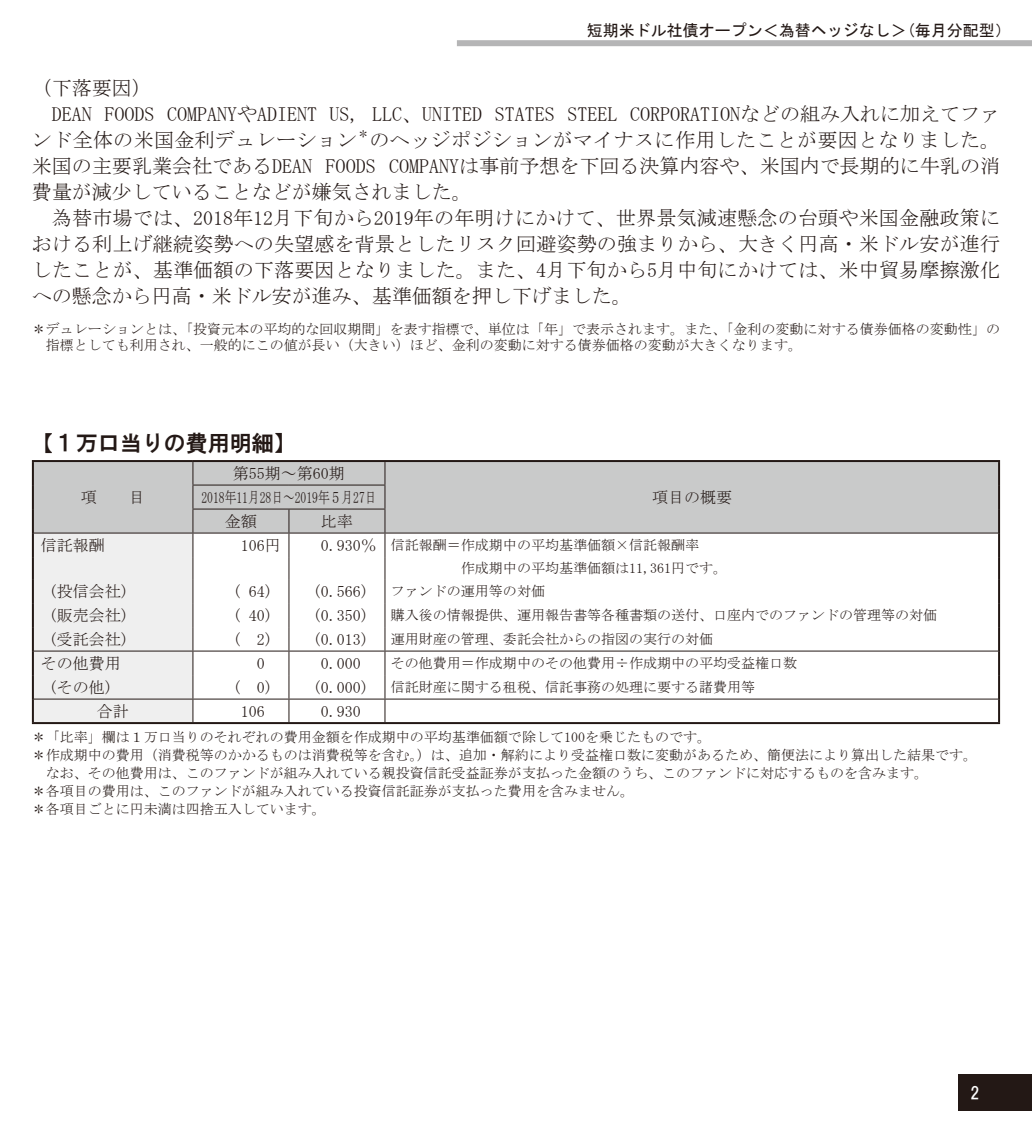
<style>
.page{position:relative;width:1032px;height:1134px;background:#fff}
.page>*{position:absolute;margin:0;border:0;box-sizing:border-box;transform-origin:0 0}
.t1{font:22px "HGS Gothic E";color:#231815}
.t2{font:20px/26px "MS Mincho";color:#231815;text-align:justify}
.t3{font:20px "MS Mincho";letter-spacing:.02em;color:#231815}
.t4{font:16.6px "HGS Gothic E";color:#fff}
.t5{font:16px/23.8px "MS Mincho";color:#231815;text-align:center}
.t6{font:16px "MS Gothic";color:#231815}
.t7{font:14px/18px "MS Mincho";color:#231815}
.t8{font:11.6px "MS Mincho";color:#231815}
.s1{font-size:16px}
</style>
<div class="page">
<div style="left:958px;top:1074px;width:74px;height:37px;background:#231815"></div>
<div style="left:457px;top:40px;width:575px;height:6px;background:#b5b5b6"></div>
<div style="left:193px;top:462px;width:805px;height:71px;background:#c9caca"></div>
<hr style="left:32px;top:460px;width:161px;height:2px;background:#231815">
<hr style="left:32px;top:462px;width:2px;height:23px;background:#231815">
<hr style="left:32px;top:485px;width:2px;height:24px;background:#231815">
<hr style="left:32px;top:509px;width:2px;height:24px;background:#231815">
<hr style="left:193px;top:460px;width:807px;height:2px;background:#231815">
<hr style="left:998px;top:462px;width:2px;height:23px;background:#231815">
<hr style="left:998px;top:485px;width:2px;height:24px;background:#231815">
<hr style="left:998px;top:509px;width:2px;height:24px;background:#231815">
<hr style="left:32px;top:533px;width:2px;height:24px;background:#231815">
<hr style="left:998px;top:533px;width:2px;height:24px;background:#231815">
<hr style="left:32px;top:557px;width:2px;height:22px;background:#231815">
<hr style="left:998px;top:557px;width:2px;height:22px;background:#231815">
<hr style="left:32px;top:579px;width:2px;height:24px;background:#231815">
<hr style="left:998px;top:579px;width:2px;height:24px;background:#231815">
<hr style="left:32px;top:603px;width:2px;height:24px;background:#231815">
<hr style="left:998px;top:603px;width:2px;height:24px;background:#231815">
<hr style="left:32px;top:627px;width:2px;height:24px;background:#231815">
<hr style="left:998px;top:627px;width:2px;height:24px;background:#231815">
<hr style="left:32px;top:651px;width:2px;height:24px;background:#231815">
<hr style="left:998px;top:651px;width:2px;height:24px;background:#231815">
<hr style="left:32px;top:675px;width:2px;height:24px;background:#231815">
<hr style="left:998px;top:675px;width:2px;height:24px;background:#231815">
<hr style="left:32px;top:699px;width:2px;height:23px;background:#231815">
<hr style="left:998px;top:699px;width:2px;height:23px;background:#231815">
<hr style="left:32px;top:722px;width:968px;height:2px;background:#231815">
<hr style="left:192px;top:485px;width:97px;height:1px;background:#231815">
<hr style="left:289px;top:485px;width:96px;height:1px;background:#231815">
<hr style="left:192px;top:509px;width:97px;height:1px;background:#231815">
<hr style="left:289px;top:509px;width:96px;height:1px;background:#231815">
<hr style="left:34px;top:533px;width:255px;height:1px;background:#231815">
<hr style="left:289px;top:533px;width:96px;height:1px;background:#231815">
<hr style="left:385px;top:533px;width:613px;height:1px;background:#231815">
<hr style="left:34px;top:651px;width:255px;height:1px;background:#231815">
<hr style="left:289px;top:651px;width:96px;height:1px;background:#231815">
<hr style="left:385px;top:651px;width:613px;height:1px;background:#231815">
<hr style="left:34px;top:699px;width:255px;height:1px;background:#231815">
<svg style="left:33px;top:462px;width:160px;height:261px"></svg>
<hr style="left:289px;top:699px;width:96px;height:1px;background:#231815">
<svg style="left:288px;top:510px;width:1px;height:212px"></svg>
<hr style="left:385px;top:699px;width:613px;height:1px;background:#231815">
<svg style="left:384px;top:462px;width:1px;height:260px"></svg>
<p class="t6" style="left:587px;top:23px;width:425px">短期米ドル社債オープン＜為替ヘッジなし＞(毎月分配型）</p>
<h2 class="t2" style="left:32px;top:75px;width:121px">（下落要因）</h2>
<h2 class="t2" style="left:52px;top:101px;width:950px">DEAN FOODS COMPANYやADIENT US, LLC、UNITED STATES STEEL CORPORATIONなどの組み入れに加えてファ</h2>
<h2 class="t3" style="left:32px;top:130px;width:327px">ンド全体の米国金利デュレーション</h2>
<p class="t8" style="left:357px;top:128px;width:13px">＊</p>
<h2 class="t2" style="left:32px;top:127px;width:970px;text-indent:338px">のヘッジポジションがマイナスに作用したことが要因となりました。米国の主要乳業会社であるDEAN FOODS COMPANYは事前予想を下回る決算内容や、米国内で長期的に牛乳の消費量が減少していることなどが嫌気されました。</h2>
<h2 class="t2" style="left:32px;top:205px;width:970px;text-indent:20px">為替市場では、2018年12月下旬から2019年の年明けにかけて、世界景気減速懸念の台頭や米国金融政策における利上げ継続姿勢への失望感を背景としたリスク回避姿勢の強まりから、大きく円高・米ドル安が進行したことが、基準価額の下落要因となりました。また、4月下旬から5月中旬にかけては、米中貿易摩擦激化への懸念から円高・米ドル安が進み、基準価額を押し下げました。</h2>
<p class="t7" style="left:46px;top:321px;width:956px;line-height:16px;text-indent:-14px">＊デュレーションとは、「投資元本の平均的な回収期間」を表す指標で、単位は「年」で表示されます。また、「金利の変動に対する債券価格の変動性」の指標としても利用され、一般的にこの値が長い（大きい）ほど、金利の変動に対する債券価格の変動が大きくなります。</p>
<h1 class="t1" style="left:32px;top:432px;width:265px">【１万口当りの費用明細】</h1>
<p class="t5" style="left:81px;top:485px;width:65px">項　　目</p>
<p class="t5" style="left:201px;top:461px;width:177px">第55期～第60期<br>2018年11月28日～2019年５月27日</p>
<p class="t5" style="left:225px;top:509px;width:33px">金額</p>
<p class="t5" style="left:321px;top:509px;width:33px">比率</p>
<p class="t5" style="left:652px;top:485px;width:81px">項目の概要</p>
<p class="t5" style="left:41px;top:533px;width:65px">信託報酬</p>
<p class="t5" style="left:241px;top:533px;width:41px">106円</p>
<p class="t7" style="left:391px;top:534px;width:338px;line-height:22.8px;text-indent:-70px"><span class="s1">0.930％</span> 信託報酬＝作成期中の平均基準価額×信託報酬率<br>　　　　　作成期中の平均基準価額は11,361円です。</p>
<p class="t5" style="left:49px;top:579px;width:81px">(投信会社)</p>
<p class="t5" style="left:233px;top:579px;width:41px">( 64)</p>
<p class="t5" style="left:313px;top:579px;width:57px">(0.566)</p>
<p class="t7" style="left:391px;top:582px;width:156px">ファンドの運用等の対価</p>
<p class="t5" style="left:49px;top:603px;width:81px">(販売会社)</p>
<p class="t5" style="left:233px;top:603px;width:41px">( 40)</p>
<p class="t5" style="left:313px;top:603px;width:57px">(0.350)</p>
<p class="t7" style="left:391px;top:606px;width:548px">購入後の情報提供、運用報告書等各種書類の送付、口座内でのファンドの管理等の対価</p>
<p class="t5" style="left:49px;top:627px;width:81px">(受託会社)</p>
<p class="t5" style="left:233px;top:627px;width:41px">( 2)</p>
<p class="t5" style="left:313px;top:627px;width:57px">(0.013)</p>
<p class="t7" style="left:391px;top:630px;width:324px">運用財産の管理、委託会社からの指図の実行の対価</p>
<p class="t5" style="left:41px;top:651px;width:81px">その他費用</p>
<p class="t5" style="left:257px;top:651px;width:9px">0</p>
<p class="t5" style="left:321px;top:651px;width:41px">0.000</p>
<p class="t7" style="left:391px;top:654px;width:408px">その他費用＝作成期中のその他費用÷作成期中の平均受益権口数</p>
<p class="t5" style="left:49px;top:675px;width:65px">(その他)</p>
<p class="t5" style="left:233px;top:675px;width:41px">( 0)</p>
<p class="t5" style="left:313px;top:675px;width:57px">(0.000)</p>
<p class="t7" style="left:391px;top:678px;width:366px">信託財産に関する租税、信託事務の処理に要する諸費用等</p>
<p class="t5" style="left:97px;top:699px;width:33px">合計</p>
<p class="t5" style="left:241px;top:699px;width:25px">106</p>
<p class="t5" style="left:321px;top:699px;width:41px">0.930</p>
<p class="t7" style="left:32px;top:728px;width:947px">＊「比率」欄は１万口当りのそれぞれの費用金額を作成期中の平均基準価額で除して100を乗じたものです。<br>＊作成期中の費用（消費税等のかかるものは消費税等を含む。）は、追加・解約により受益権口数に変動があるため、簡便法により算出した結果です。　なお、その他費用は、このファンドが組み入れている親投資信託受益証券が支払った金額のうち、このファンドに対応するものを含みます。<br>＊各項目の費用は、このファンドが組み入れている投資信託証券が支払った費用を含みません。<br>＊各項目ごとに円未満は四捨五入しています。</p>
<p class="t4" style="left:970px;top:1085px;width:11px">2</p>
</div>
